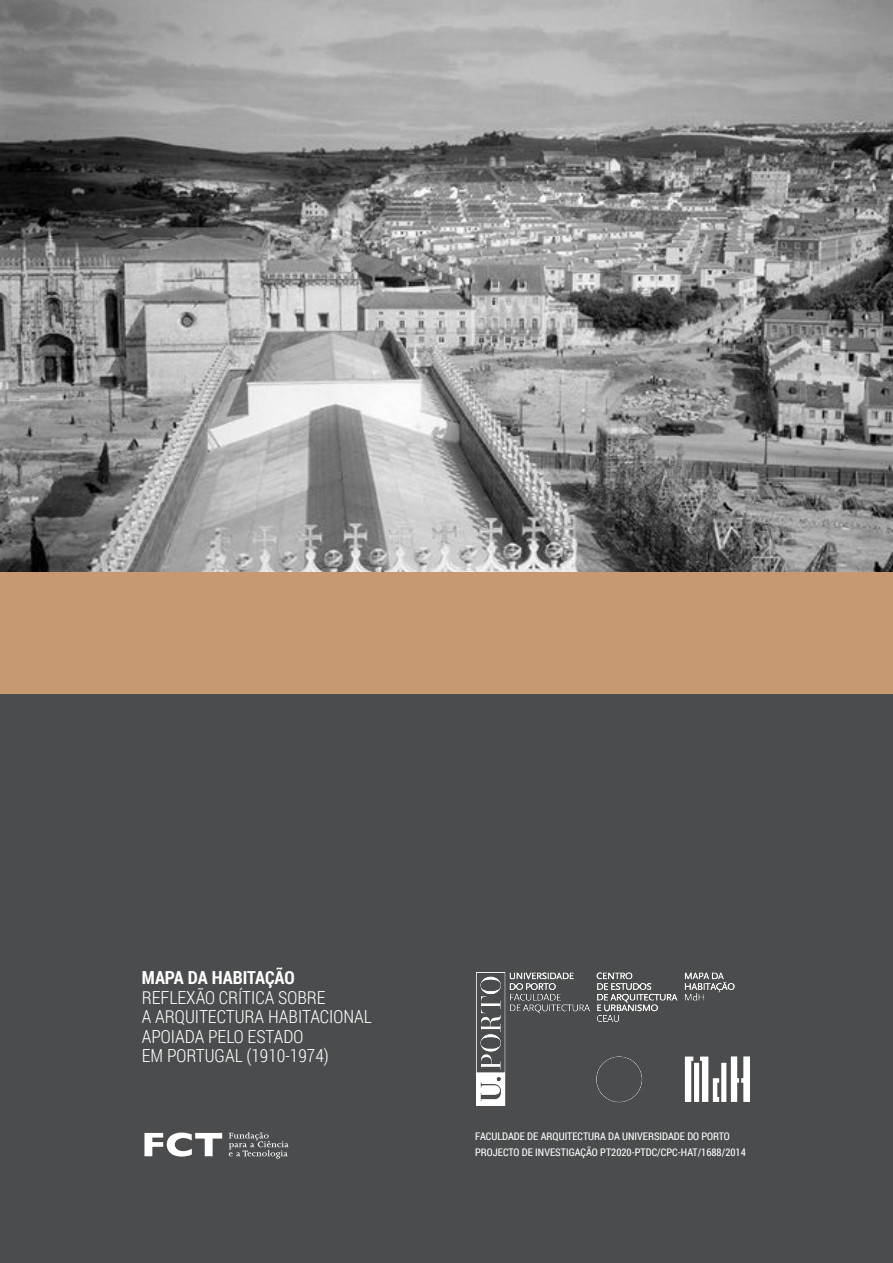
<style>
.page{position:relative;width:893px;height:1263px;background:#4b4c4d}
.page>*{position:absolute;margin:0;border:0;box-sizing:border-box;transform-origin:0 0}
.t1{font:300 18px/19.5px "Roboto Condensed";color:#fff}
.t2{font:700 18px "Roboto Condensed";letter-spacing:-.005em;color:#fff}
.t3{font:10.5px/15.5px "Roboto Condensed";color:#fff}
</style>
<div class="page">
<img style="left:0;top:0;width:893px;height:572px">
<div style="left:0;top:572px;width:893px;height:122px;background:#c79970"></div>
<img style="left:477px;top:972px;width:272px;height:133px">
<svg style="left:144px;top:1132px;width:78px;height:24px"></svg>
<svg style="left:229px;top:1132px;width:60px;height:26px"></svg>
<h1 class="t2" style="left:142px;top:965px;width:154px">MAPA DA HABITAÇÃO</h1>
<h1 class="t1" style="left:142px;top:987px;width:232px">REFLEXÃO CRÍTICA SOBRE<br>A ARQUITECTURA HABITACIONAL<br>APOIADA PELO ESTADO<br>EM PORTUGAL (1910-1974)</h1>
<p class="t3" style="left:475px;top:1128px;width:272px">FACULDADE DE ARQUITECTURA DA UNIVERSIDADE DO PORTO<br>PROJECTO DE INVESTIGAÇÃO PT2020-PTDC/CPC-HAT/1688/2014</p>
</div>
